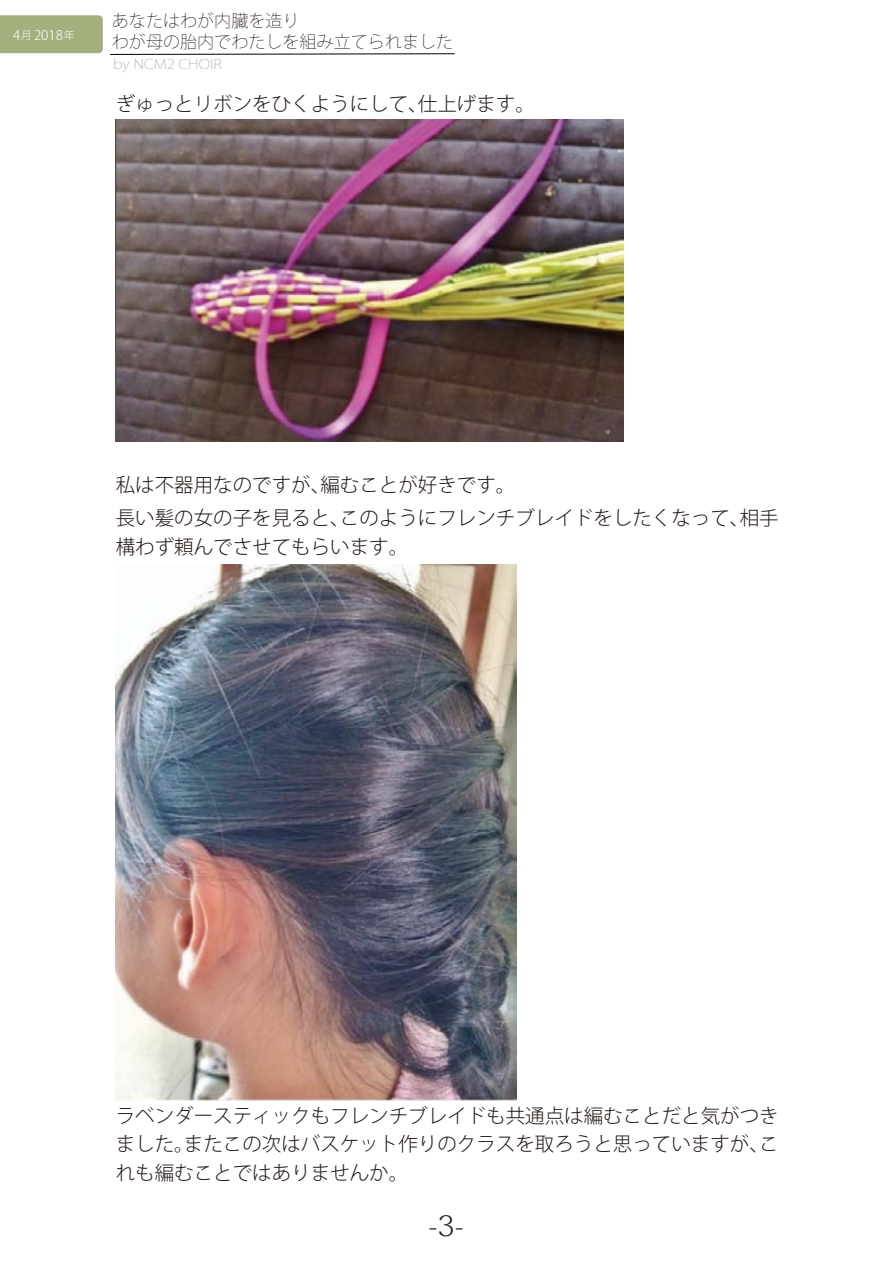
<style>
.page{position:relative;width:893px;height:1263px;background:#fff}
.page>*{position:absolute;margin:0;border:0;box-sizing:border-box;transform-origin:0 0}
.t1{font:200 28.5px "Koz Min Pr 6 N";color:#221714}
.t2{font:300 19.5px/28.5px "Koz Go Pro";color:#221714}
.t3{font:200 17.1px/21px "Koz Go Pro";color:#221714}
.t4{font:200 13.35px "Koz Go Pro";color:#a2a3a3;scale:1.15 1}
.t5{font:300 13.35px "Koz Go Pro";color:#fff}
.s1{font-size:10.65px}
</style>
<div class="page">
<img style="left:116px;top:564px;width:400px;height:537px">
<div style="left:0;top:15px;width:103px;height:38px;background:#a4b17e"></div>
<svg style="left:110px;top:53px;width:345px;height:2px"></svg>
<img style="left:116px;top:119px;width:507px;height:323px">
<p class="t5" style="left:13px;top:26px;width:63px">4<span class="s1">月</span> 2018<span class="s1">年</span></p>
<p class="t3" style="left:112px;top:10px;width:343px">あなたはわが内臓を造り<br>わが母の胎内でわたしを組み立てられました</p>
<p class="t4" style="left:113px;top:55px;width:96px">by NCM2 CHOIR</p>
<p class="t2" style="left:116px;top:90px;width:421px">ぎゅっとリボンをひくようにして、仕上げます。</p>
<p class="t2" style="left:116px;top:469px;width:665px;line-height:32.5px">私は不器用なのですが、編むことが好きです。<br>長い髪の女の子を見ると、このようにフレンチブレイドをしたくなって、相手</p>
<p class="t2" style="left:116px;top:532px;width:294px">構わず頼んでさせてもらいます。</p>
<p class="t2" style="left:116px;top:1101px;width:665px;text-align:justify">ラベンダースティックもフレンチブレイドも共通点は編むことだと気がつきました。またこの次はバスケット作りのクラスを取ろうと思っていますが、これも編むことではありませんか。</p>
<h1 class="t1" style="left:428px;top:1210px;width:37px">-3-</h1>
</div>
